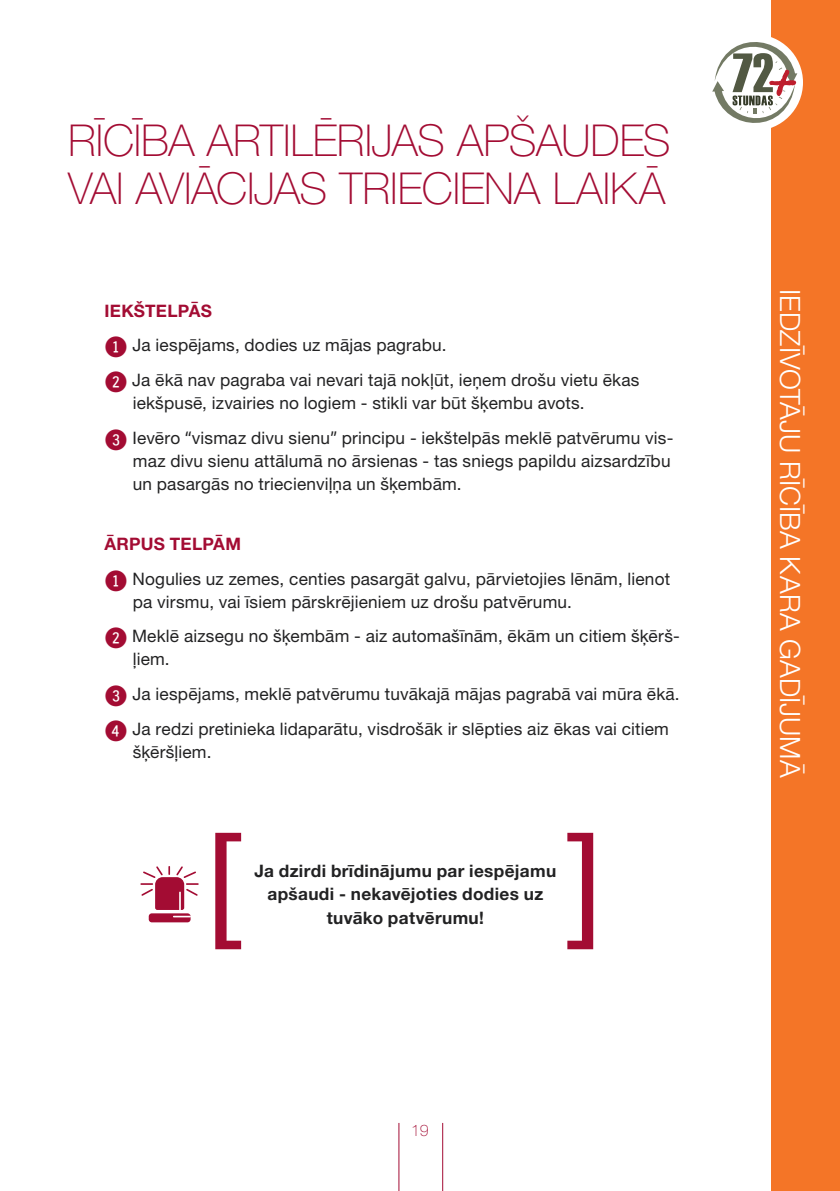
<style>
.page{position:relative;width:840px;height:1191px;background:#fff}
.page>*{position:absolute;margin:0;border:0;box-sizing:border-box;transform-origin:0 0}
.t1{font:condensed 129.6px "Helvetica Neue LT Pro";color:#a30c33;scale:1.11 1}
.t2{font:100 44px/48px "Helvetica Neue LT Pro";letter-spacing:-.005em;color:#a30c33}
.t3{font:300 28px "Helvetica Neue LT Pro";color:#fff}
.t4{font:17.2px/34.6px "Helvetica Neue LT Pro";letter-spacing:.01em;color:#222223}
.t5{font:700 17.2px/23.2px "Helvetica Neue LT Pro";letter-spacing:.02em;color:#222223;text-align:center}
.t6{font:100 16px "Helvetica Neue LT Pro";color:#a30c33}
.s1{font-weight:700;color:#a30c33}
.s2{font-family:"Fyra Numeric Circle Closed";font-size:28px;color:#a30c33}
.s3{font-family:"Acumin Pro"}
</style>
<div class="page">
<div style="left:771px;top:0;width:68px;height:1191px;background:#f47527"></div>
<hr style="left:442px;top:1123px;width:1px;height:68px;background:#a30c33">
<hr style="left:398px;top:1123px;width:1px;height:68px;background:#a30c33">
<div style="left:706px;top:34px;width:96px;height:97px;background:#fff;border-radius:50%"></div>
<svg style="left:712px;top:39px;width:85px;height:87px"></svg>
<div style="left:149px;top:913px;width:41px;height:9px;background:#a30c33;border-radius:3px"></div>
<svg style="left:140px;top:866px;width:58px;height:51px"></svg>
<h2 class="t2" style="left:68px;top:116px;width:603px">RĪCĪBA ARTILĒRIJAS APŠAUDES<br>VAI AVIĀCIJAS TRIECIENA LAIKĀ</h2>
<p class="t4" style="left:104px;top:293px;width:536px"><span class="s1">IEKŠTELPĀS<br></span><span class="s2">1</span> Ja iespējams, dodies uz mājas pagrabu.<br><span class="s2">2</span> Ja ēkā nav pagraba vai nevari tajā nokļūt, ieņem drošu vietu ēkas</p>
<p class="t4" style="left:104px;top:385px;width:570px;text-indent:28px">iekšpusē, izvairies no logiem - stikli var būt šķembu avots.<br><span class="s2">3</span> Ievēro <span class="s3">“</span>vismaz divu sienu<span class="s3">”</span> principu - iekštelpās meklē patvērumu vis-</p>
<p class="t4" style="left:133px;top:449px;width:539px;line-height:23.2px">maz divu sienu attālumā no ārsienas - tas sniegs papildu aizsardzību un pasargās no triecienviļņa un šķembām.</p>
<p class="t4" style="left:104px;top:526px;width:567px"><span class="s1">ĀRPUS TELPĀM<br></span><span class="s2">1</span> Nogulies uz zemes, centies pasargāt galvu, pārvietojies lēnām, lienot</p>
<p class="t4" style="left:104px;top:584px;width:576px;text-indent:28px">pa virsmu, vai īsiem pārskrējieniem uz drošu patvērumu.<br><span class="s2">2</span> Meklē aizsegu no šķembām - aiz automašīnām, ēkām un citiem šķērš-</p>
<p class="t4" style="left:104px;top:642px;width:576px;text-indent:28px">ļiem.<br><span class="s2">3</span> Ja iespējams, meklē patvērumu tuvākajā mājas pagrabā vai mūra ēkā.<br><span class="s2">4</span> Ja redzi pretinieka lidaparātu, visdrošāk ir slēpties aiz ēkas vai citiem</p>
<p class="t4" style="left:133px;top:734px;width:80px">šķēršļiem.</p>
<h1 class="t1" style="left:204px;top:804px;width:35px">[</h1>
<p class="t5" style="left:254px;top:859px;width:303px">Ja dzirdi brīdinājumu par iespējamu apšaudi - nekavējoties dodies uz</p>
<p class="t5" style="left:326px;top:905px;width:159px">tuvāko patvērumu!</p>
<p class="t6" style="left:411px;top:1120px;width:19px">19</p>
<h3 class="t3" style="left:806px;top:289px;width:490px;rotate:90deg">IEDZĪVOTĀJU RĪCĪBA KARA GADĪJUMĀ</h3>
</div>
